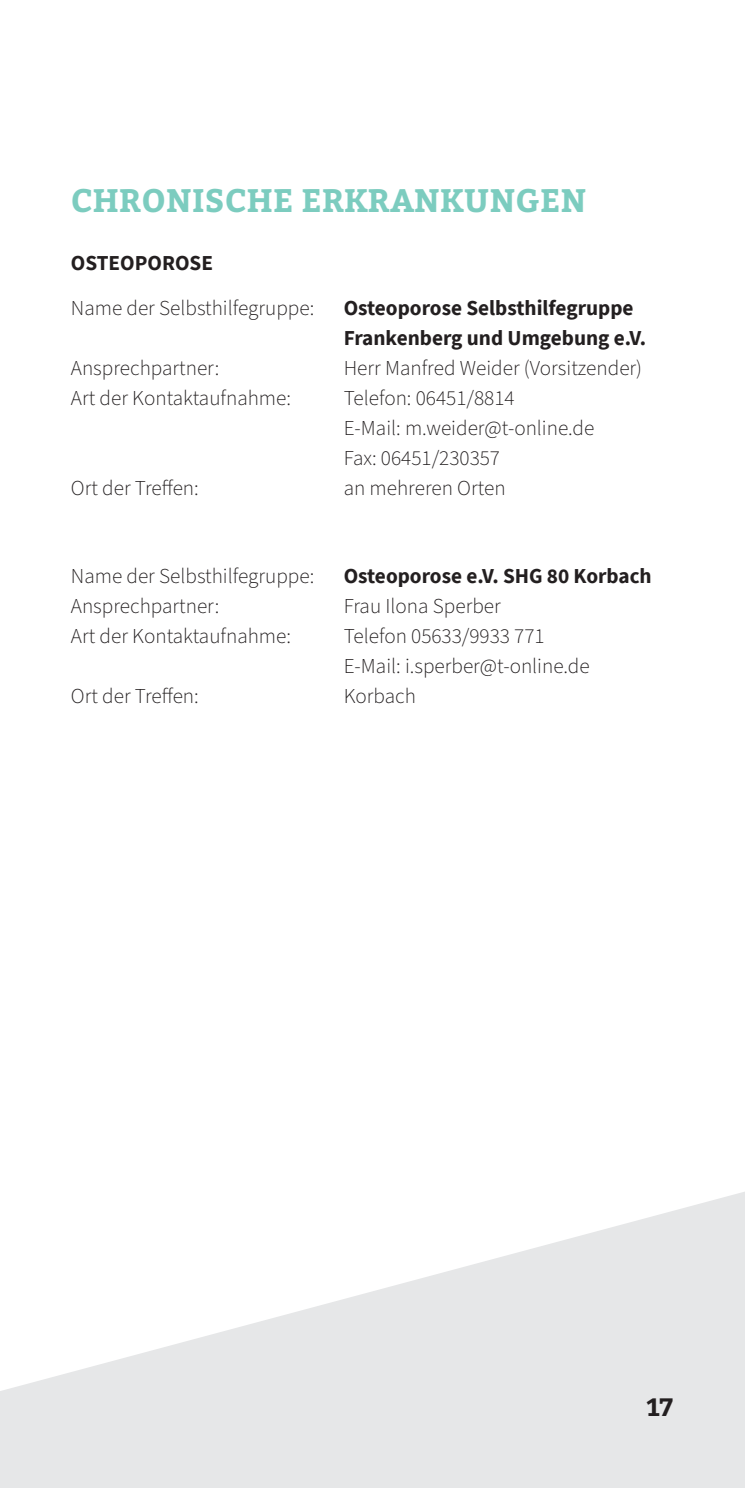
<style>
.page{position:relative;width:745px;height:1488px;background:#fff}
.page>*{position:absolute;margin:0;border:0;box-sizing:border-box;transform-origin:0 0}
.t1{font:700 32.5px "Bitter";letter-spacing:.01em;color:#7cccbf}
.t2{font:700 25px "Bitter";color:#231f20}
.t3{font:300 21.25px/30px "Source Sans Pro";color:#231f20}
.t4{font:700 21.25px/30px "Source Sans Pro";color:#231f20}
</style>
<div class="page">
<svg style="left:0;top:1192px;width:745px;height:296px;fill:#e6e7e8"></svg>
<h1 class="t1" style="left:71px;top:187px;width:517px">CHRONISCHE ERKRANKUNGEN</h1>
<p class="t4" style="left:71px;top:248px;width:144px">OSTEOPOROSE</p>
<p class="t3" style="left:71px;top:294px;width:245px">Name der Selbsthilfegruppe:</p>
<p class="t4" style="left:344px;top:292px;width:304px">Osteoporose Selbsthilfegruppe<br>Frankenberg und Umgebung e.V.</p>
<p class="t3" style="left:71px;top:354px;width:150px">Ansprechpartner:</p>
<p class="t3" style="left:344px;top:354px;width:300px">Herr Manfred Weider (Vorsitzender)</p>
<p class="t3" style="left:71px;top:384px;width:222px">Art der Kontaktaufnahme:</p>
<p class="t3" style="left:344px;top:384px;width:252px">Telefon: 06451/8814<br>E-Mail: m.weider@t-online.de<br>Fax: 06451/230357</p>
<p class="t3" style="left:71px;top:474px;width:129px">Ort der Treffen:</p>
<p class="t3" style="left:344px;top:474px;width:163px">an mehreren Orten</p>
<p class="t3" style="left:71px;top:563px;width:245px">Name der Selbsthilfegruppe:</p>
<p class="t4" style="left:344px;top:560px;width:310px">Osteoporose e.V. SHG 80 Korbach</p>
<p class="t3" style="left:71px;top:593px;width:150px">Ansprechpartner:</p>
<p class="t3" style="left:344px;top:593px;width:159px">Frau Ilona Sperber</p>
<p class="t3" style="left:71px;top:623px;width:222px">Art der Kontaktaufnahme:</p>
<p class="t3" style="left:344px;top:623px;width:248px">Telefon 05633/9933 771<br>E-Mail: i.sperber@t-online.de</p>
<p class="t3" style="left:71px;top:683px;width:129px">Ort der Treffen:</p>
<p class="t3" style="left:344px;top:683px;width:74px">Korbach</p>
<p class="t2" style="left:647px;top:1396px;width:28px">17</p>
</div>
